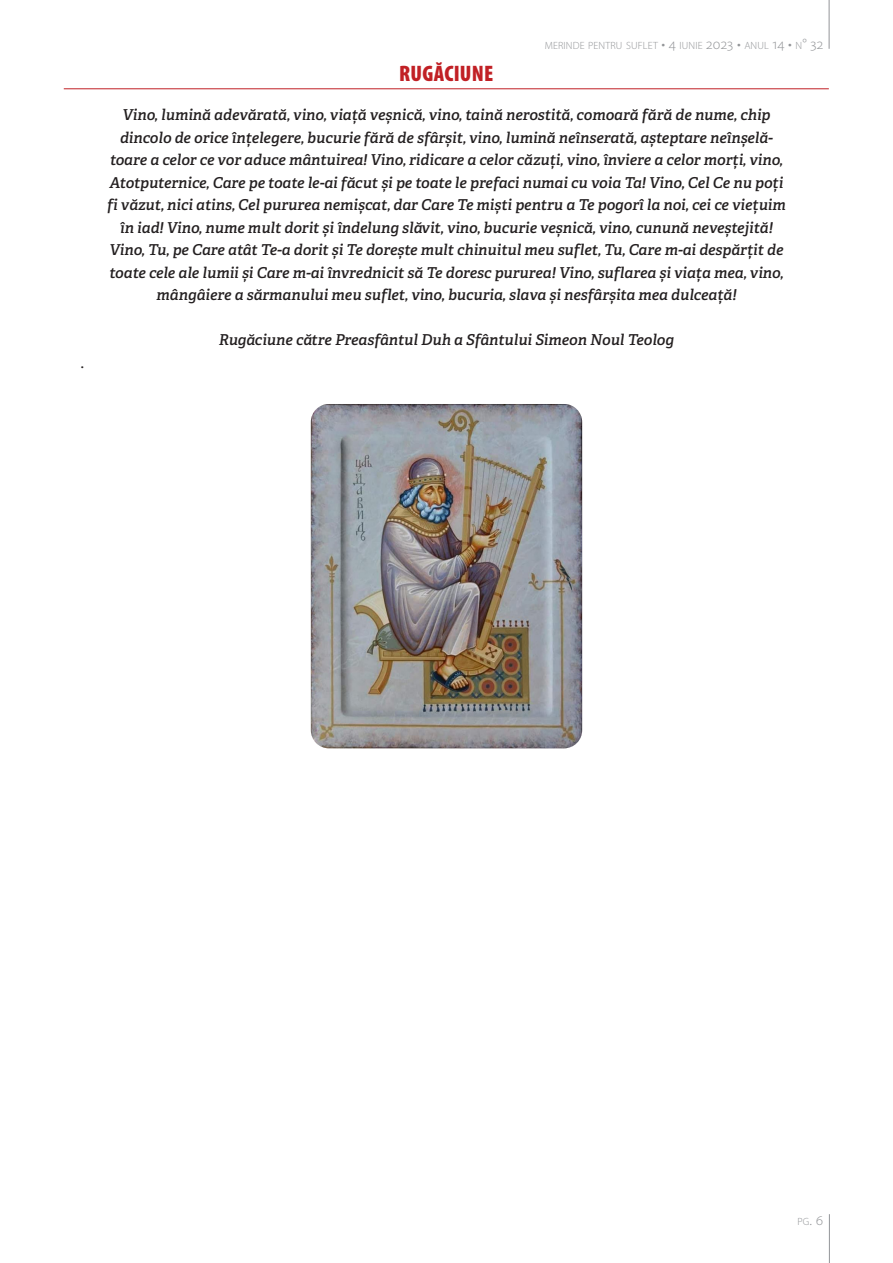
<style>
.page{position:relative;width:893px;height:1263px;background:#fff}
.page>*{position:absolute;margin:0;border:0;box-sizing:border-box;transform-origin:0 0}
.Secțiune{font:900 condensed 22.5px "Myriad Pro";letter-spacing:.01em;color:#c12025}
.Tropar_-_Full_Width{font:italic 600 15px/22.5px "Adelle";color:#231f20;text-align:center}
.Text{font:15px "Adelle";color:#231f20}
.t1{font:300 10.5px "Myriad Pro";letter-spacing:.015em;color:#939598}
.s1{font-size:15px}
</style>
<div class="page">
<hr style="left:829px;top:0;width:1px;height:49px;background:#939598">
<hr style="left:829px;top:1214px;width:1px;height:49px;background:#939598">
<hr style="left:64px;top:88px;width:765px;height:1px;background:#c12025">
<img style="left:311px;top:404px;width:271px;height:344px">
<p class="Text" style="left:81px;top:353px;width:5px">.</p>
<p class="t1" style="left:545px;top:39px;width:280px">MERINDE PENTRU SUFLET <span class="s1">• 4</span> IUNIE <span class="s1">2023 •</span> ANUL <span class="s1">14 •</span> N<span class="s1">° 32</span></p>
<p class="Secțiune" style="left:399px;top:59px;width:96px">RUGĂCIUNE</p>
<p class="Tropar_-_Full_Width" style="left:107px;top:104px;width:680px">Vino, lumină adevărată, vino, viață veșnică, vino, taină nerostită, comoară fără de nume, chip dincolo de orice înțelegere, bucurie fără de sfârșit, vino, lumină neînserată, așteptare neînșelă&shy;toare a celor ce vor aduce mântuirea! Vino, ridicare a celor căzuți, vino, înviere a celor morți, vino, Atotputernice, Care pe toate le-ai făcut și pe toate le prefaci numai cu voia Ta! Vino, Cel Ce nu poți fi văzut, nici atins, Cel pururea nemișcat, dar Care Te miști pentru a Te pogorî la noi, cei ce viețuim în iad! Vino, nume mult dorit și îndelung slăvit, vino, bucurie veșnică, vino, cunună neveștejită!<br>Vino, Tu, pe Care atât Te-a dorit și Te dorește mult chinuitul meu suflet, Tu, Care m-ai despărțit de toate cele ale lumii și Care m-ai învrednicit să Te doresc pururea! Vino, suflarea și viața mea, vino, mângâiere a sărmanului meu suflet, vino, bucuria, slava și nesfârșita mea dulceață!</p>
<p class="Tropar_-_Full_Width" style="left:219px;top:329px;width:457px">Rugăciune către Preasfântul Duh a Sfântului Simeon Noul Teolog</p>
<p class="t1" style="left:797px;top:1215px;width:27px">PG<span class="s1">. 6</span></p>
</div>
